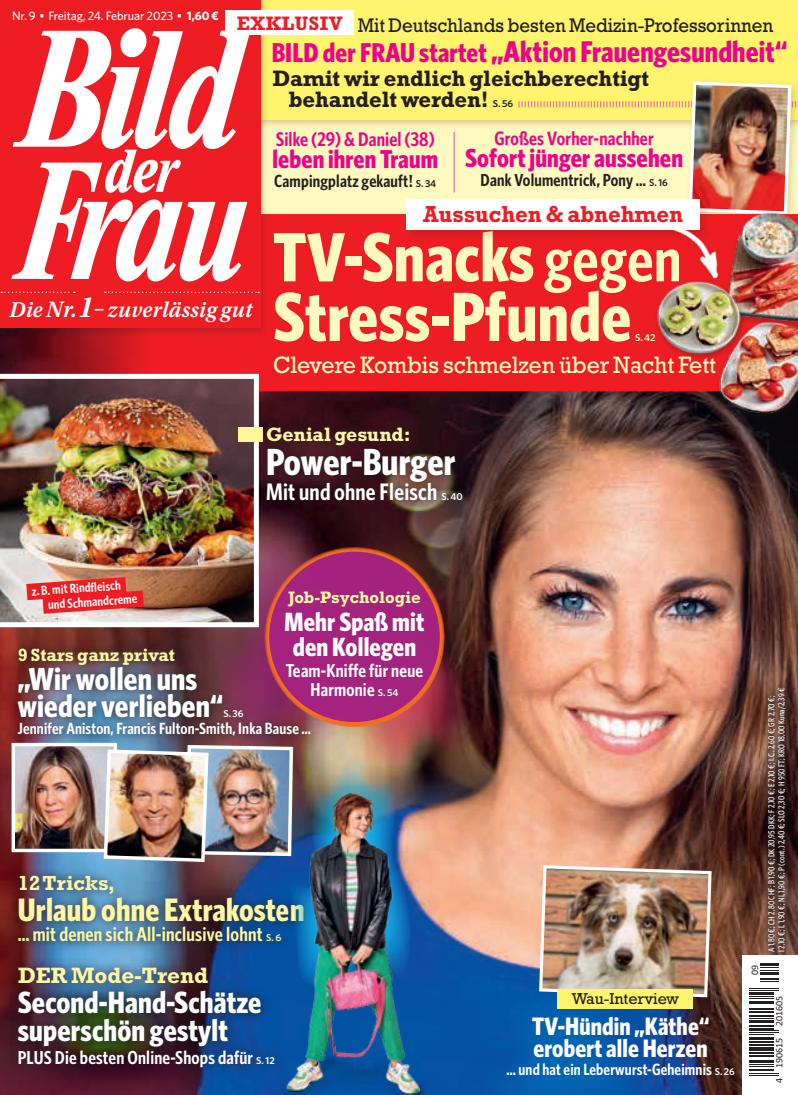
<style>
.page{position:relative;width:798px;height:1095px;background:#fff}
.page>*{position:absolute;margin:0;border:0;box-sizing:border-box;transform-origin:0 0}
.t1{font:700 69.75px/59.6px "Whitney Condensed";letter-spacing:.005em;color:#fffac1}
.t2{font:700 37.88px "Whitney Condensed";letter-spacing:.005em;color:#fff}
.t3{font:700 32.5px "Whitney Condensed";letter-spacing:.005em;color:#fff7a4}
.t4{font:700 32px/27.4px "Whitney Condensed";letter-spacing:.005em;color:#fff}
.t5{font:700 30.88px/28.8px "Whitney Condensed";letter-spacing:.005em;color:#fff}
.t6{font:700 30px "Whitney Condensed";letter-spacing:.005em;color:#ed028c}
.t7{font:700 26.5px/25.6px "Whitney Condensed";letter-spacing:.005em;color:#fff;text-align:center}
.t8{font:700 26.25px "Whitney Condensed";letter-spacing:.005em;color:#ed028c}
.t9{font:700 25.88px "Whitney Condensed";letter-spacing:.005em;color:#ed028c}
.t10{font:700 25.25px/22.5px "Whitney Condensed";letter-spacing:.005em;color:#fff}
.t11{font:24.12px "Rockwell Std";letter-spacing:-.005em;color:#fffac1;scale:.96 1}
.t12{font:600 23.88px "Whitney Condensed";letter-spacing:.01em;color:#fff}
.t13{font:700 23.5px "Rockwell Std";letter-spacing:-.005em;color:#ee1d23;scale:.95 1}
.t14{font:700 22.62px/21.5px "Rockwell Std";letter-spacing:-.005em;color:#231f20}
.t15{font:700 22.62px "Rockwell Std";letter-spacing:-.005em;color:#fff7a4}
.t16{font:italic 600 22.5px "Utopia Std";letter-spacing:.015em;color:#fff}
.t17{font:700 20.75px "Rockwell Std";letter-spacing:-.005em;color:#fff7a4}
.t18{font:20px "Rockwell Std";letter-spacing:-.005em;color:#231f20;scale:.94 1}
.t19{font:600 20px "Whitney Condensed";letter-spacing:.01em;color:#fff7a4}
.t20{font:600 19.75px "Whitney Condensed";letter-spacing:.005em;color:#ed028c}
.t21{font:700 19.75px "Rockwell Std";letter-spacing:.025em;color:#ee1d23}
.t22{font:700 19.62px "Rockwell Std";letter-spacing:-.005em;color:#fff7a4}
.t23{font:600 19.5px "Whitney Condensed";letter-spacing:.01em;color:#ed028c}
.t24{font:600 18.75px/18.8px "Whitney Condensed";letter-spacing:.01em;color:#fff;text-align:center}
.t25{font:700 18px "Rockwell Std";letter-spacing:-.005em;color:#fff7a4}
.t26{font:600 17.5px "Whitney Condensed";letter-spacing:.01em;color:#231f20}
.t27{font:700 16.88px "Rockwell Std";letter-spacing:-.005em;color:#fff7a4}
.t28{font:600 16.25px "Whitney Condensed";letter-spacing:.01em;color:#fff}
.t29{font:16.12px "Rockwell Std";letter-spacing:-.005em;color:#231f20}
.t30{font:600 13.12px/14.6px "Whitney Condensed";color:#fff}
.t31{font:500 12.25px "Whitney";letter-spacing:-.005em;color:#fff}
.t32{font:10px "Calibri";color:#231f20}
.t33{font:600 10px "Whitney";color:#fff}
.t34{font:600 10px "Whitney";color:#fffac1}
.t35{font:600 10px "Whitney";color:#231f20}
.t36{font:500 8.75px/10px "Whitney Condensed";letter-spacing:.015em;color:#fff}
.s1{font-weight:700}
.s2{font-size:27.38px}
.s3{font-family:"Whitney";font-size:10px}
.s4{font-size:23.62px}
.s5{font-size:30.75px}
.s6{font-weight:600;font-size:64.5px}
</style>
<div class="page">
<img style="left:0;top:391px;width:797px;height:704px">
<div style="left:219px;top:0;width:578px;height:220px;background:#fffabf"></div>
<div style="left:246px;top:0;width:551px;height:129px;background:#bb8e59;opacity:.45"></div>
<div style="left:251px;top:0;width:546px;height:120px;background:#fff46d"></div>
<svg style="left:0;top:214px;width:712px;height:177px;background:#e61c22"></svg>
<img style="left:757px;top:289px;width:40px;height:14px">
<img style="left:712px;top:303px;width:85px;height:121px">
<div style="left:652px;top:278px;width:94px;height:83px;background:#231f20;opacity:.45"></div>
<img style="left:650px;top:303px;width:92px;height:65px">
<hr style="left:453px;top:132px;width:1px;height:61px;background:#f171ab">
<img style="left:0;top:374px;width:259px;height:253px">
<div style="left:404px;top:198px;width:306px;height:43px;background:#231f20;opacity:.15"></div>
<div style="left:406px;top:199px;width:293px;height:31px;background:#fff"></div>
<div style="left:257px;top:418px;width:214px;height:92px;background:#231f20;opacity:.85"></div>
<div style="left:8px;top:639px;width:311px;height:105px;background:#231f20;opacity:.85"></div>
<div style="left:9px;top:865px;width:304px;height:86px;background:#231f20;opacity:.85"></div>
<div style="left:7px;top:956px;width:278px;height:121px;background:#231f20;opacity:.85"></div>
<img style="left:16px;top:747px;width:10px;height:101px">
<div style="left:12px;top:743px;width:105px;height:109px;border:3px solid #fff"></div>
<div style="left:238px;top:427px;width:25px;height:14px;background:#fff79a"></div>
<img style="left:518px;top:80px;width:280px;height:209px">
<img style="left:638px;top:182px;width:119px;height:121px">
<div style="left:0;top:0;width:269px;height:337px;background:#231f20;opacity:.25"></div>
<div style="left:0;top:0;width:260px;height:328px;background:#ee1d23"></div>
<svg style="left:11px;top:28px;width:239px;height:254px"></svg>
<svg style="left:1px;top:292px;width:74px;height:1px"></svg>
<svg style="left:105px;top:292px;width:154px;height:1px"></svg>
<div style="left:761px;top:682px;width:29px;height:276px;background:#231f20;opacity:.85"></div>
<div style="left:225px;top:11px;width:128px;height:24px;background:#fff"></div>
<img style="left:26px;top:515px;width:687px;height:580px">
<img style="left:280px;top:773px;width:147px;height:322px">
<div style="left:742px;top:955px;width:55px;height:140px;background:#fff"></div>
<hr style="left:748px;top:1075px;width:30px;height:1px;background:#231f20">
<hr style="left:748px;top:1073px;width:30px;height:1px;background:#231f20">
<hr style="left:748px;top:1069px;width:25px;height:2px;background:#231f20">
<svg style="left:749px;top:1064px;width:24px;height:3px"></svg>
<hr style="left:748px;top:1060px;width:25px;height:3px;background:#231f20">
<hr style="left:748px;top:1055px;width:25px;height:2px;background:#231f20">
<svg style="left:749px;top:1052px;width:24px;height:2px"></svg>
<hr style="left:748px;top:1047px;width:25px;height:4px;background:#231f20">
<hr style="left:748px;top:1044px;width:25px;height:2px;background:#231f20">
<svg style="left:749px;top:1041px;width:24px;height:1px"></svg>
<hr style="left:748px;top:1037px;width:25px;height:3px;background:#231f20">
<svg style="left:749px;top:1034px;width:24px;height:1px"></svg>
<hr style="left:748px;top:1032px;width:30px;height:1px;background:#231f20">
<hr style="left:748px;top:1030px;width:30px;height:1px;background:#231f20">
<hr style="left:748px;top:1028px;width:25px;height:2px;background:#231f20">
<hr style="left:748px;top:1025px;width:25px;height:2px;background:#231f20">
<hr style="left:748px;top:1020px;width:25px;height:3px;background:#231f20">
<svg style="left:749px;top:1018px;width:24px;height:1px"></svg>
<hr style="left:748px;top:1015px;width:25px;height:2px;background:#231f20">
<hr style="left:748px;top:1011px;width:25px;height:2px;background:#231f20">
<svg style="left:749px;top:1008px;width:24px;height:2px"></svg>
<hr style="left:748px;top:1001px;width:25px;height:3px;background:#231f20">
<svg style="left:749px;top:996px;width:24px;height:3px"></svg>
<hr style="left:748px;top:992px;width:25px;height:3px;background:#231f20">
<hr style="left:748px;top:990px;width:30px;height:1px;background:#231f20">
<hr style="left:748px;top:988px;width:30px;height:1px;background:#231f20">
<svg style="left:760px;top:967px;width:18px;height:15px"></svg>
<hr style="left:760px;top:963px;width:18px;height:3px;background:#231f20">
<h3 class="t31" style="left:12px;top:8px;width:208px">Nr. 9 • Freitag, 24. Februar 2023 • <span class="s1">1,60 €</span></h3>
<h3 class="t21" style="left:237px;top:11px;width:107px">EXKLUSIV</h3>
<h3 class="t18" style="left:357px;top:14px;width:443px">Mit Deutschlands besten Medizin-Professorinnen</h3>
<h3 class="t6" style="left:271px;top:33px;width:516px"><span class="s2">BILD der FRAU startet</span> „Aktion Frauengesundheit“</h3>
<h3 class="t14" style="left:288px;top:67px;width:361px;text-indent:-16px">Damit wir endlich gleichberechtigt behandelt werden!</h3>
<p class="t35" style="left:492px;top:97px;width:22px">S. 56</p>
<h3 class="t20" style="left:276px;top:127px;width:160px">Silke (29) &amp; Daniel (38)</h3>
<h3 class="t9" style="left:272px;top:142px;width:167px">leben ihren Traum</h3>
<h3 class="t26" style="left:274px;top:170px;width:163px">Campingplatz gekauft! <span class="s3">S. 34</span></h3>
<h3 class="t23" style="left:494px;top:126px;width:161px">Großes Vorher-nachher</h3>
<h3 class="t8" style="left:465px;top:141px;width:219px">Sofort jünger aussehen</h3>
<h3 class="t26" style="left:480px;top:169px;width:189px">Dank Volumentrick, Pony … <span class="s3">S. 16</span></h3>
<h3 class="t13" style="left:423px;top:200px;width:275px">Aussuchen &amp; abnehmen</h3>
<h3 class="t16" style="left:9px;top:297px;width:244px">Die <span class="s4">Nr.</span> <span class="s5">1</span>– zuverlässig gut</h3>
<h1 class="t1" style="left:273px;top:224px;width:409px">TV-Snacks <span class="s6">gegen<br></span>Stress-Pfunde</h1>
<p class="t34" style="left:634px;top:331px;width:22px">S. 42</p>
<h3 class="t11" style="left:273px;top:351px;width:463px">Clevere Kombis schmelzen über Nacht Fett</h3>
<h3 class="t22" style="left:266px;top:423px;width:146px">Genial gesund:</h3>
<h2 class="t2" style="left:266px;top:437px;width:191px">Power-Burger</h2>
<h3 class="t12" style="left:266px;top:476px;width:173px">Mit und ohne Fleisch</h3>
<p class="t33" style="left:441px;top:490px;width:23px">S. 40</p>
<h3 class="t30" style="left:46px;top:582px;width:91px;text-indent:-15px;rotate:-4deg">z. B. mit Rindfl eisch und Schmandcreme</h3>
<h3 class="t27" style="left:288px;top:587px;width:134px">Job-Psychologie</h3>
<h3 class="t7" style="left:284px;top:607px;width:141px">Mehr Spaß mit den Kollegen</h3>
<h3 class="t24" style="left:286px;top:661px;width:139px">Team-Kniffe für neue<br>Harmonie <span class="s3">S. 54</span></h3>
<h3 class="t25" style="left:18px;top:644px;width:159px">9 Stars ganz privat</h3>
<h3 class="t4" style="left:18px;top:663px;width:207px">„Wir wollen uns wieder verlieben“</h3>
<p class="t33" style="left:223px;top:707px;width:22px">S. 36</p>
<h3 class="t28" style="left:18px;top:719px;width:295px">Jennifer Aniston, Francis Fulton-Smith, Inka Bause …</h3>
<h3 class="t17" style="left:18px;top:870px;width:99px">12 Tricks,</h3>
<h3 class="t3" style="left:18px;top:889px;width:288px">Urlaub ohne Extrakosten</h3>
<h3 class="t19" style="left:18px;top:921px;width:265px">… mit denen sich All-inclusive lohnt <span class="s3">S. 6</span></h3>
<h3 class="t15" style="left:18px;top:962px;width:192px">DER Mode-Trend</h3>
<h3 class="t5" style="left:18px;top:986px;width:245px">Second-Hand-Schätze superschön gestylt</h3>
<h3 class="t24" style="left:18px;top:1047px;width:258px">PLUS Die besten Online-Shops dafür <span class="s3">S. 12</span></h3>
<h3 class="t29" style="left:571px;top:990px;width:109px">Wau-Interview</h3>
<h3 class="t10" style="left:531px;top:1013px;width:179px">TV-Hündin „Käthe“ erobert alle Herzen</h3>
<h3 class="t28" style="left:506px;top:1059px;width:230px">… und hat ein Leberwurst-Geheimnis <span class="s3">S. 26</span></h3>
<p class="t32" style="left:747px;top:975px;width:12px;rotate:-90deg">09</p>
<p class="t36" style="left:765px;top:952px;width:266px;rotate:-90deg">A 1,80 €; CH 2,80 CHF; B 1,90 €; DK 20,95 DKK; F 2,10 €; E 2,10 €; I. C. 2,60 €; GR 2,70 €;<br>I 2,10 €; L 1,90 €; NL 1,90 €; P (cont.) 2,40 €; SLO 2,30 €; H 950 FT; KRO 18,00 Kuna/2,39 €</p>
<p class="t32" style="left:771px;top:1083px;width:89px;rotate:-90deg">4 190615 201605</p>
</div>
